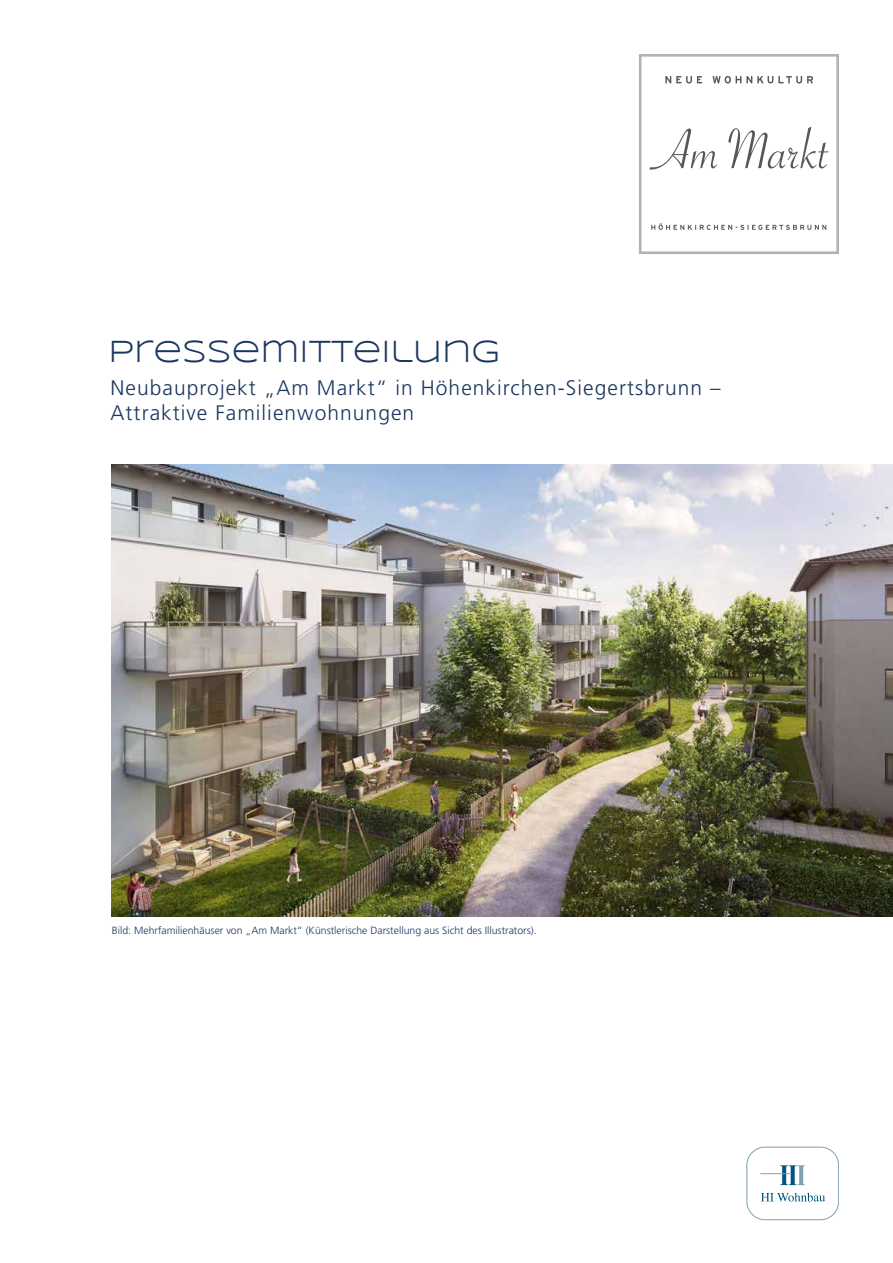
<style>
.page{position:relative;width:893px;height:1263px;background:#fff}
.page>*{position:absolute;margin:0;border:0;box-sizing:border-box;transform-origin:0 0}
.t1{font:31.5px "Syncopate";color:#1b365f}
.t2{font:300 21px/25.5px "Frutiger";letter-spacing:.05em;color:#1b365f}
.t3{font:300 10.5px "Frutiger";color:#1b365f}
</style>
<div class="page">
<img style="left:112px;top:465px;width:781px;height:451px">
<div style="left:746px;top:1147px;width:93px;height:73px;border:1px solid #80a1b2;border-radius:18px"></div>
<svg style="left:761px;top:1193px;width:64px;height:8px"></svg>
<svg style="left:780px;top:1165px;width:25px;height:20px"></svg>
<hr style="left:760px;top:1173px;width:30px;height:1px;background:#80a1b2">
<div style="left:639px;top:54px;width:200px;height:200px;border:3px solid #b3b2b2"></div>
<svg style="left:651px;top:223px;width:175px;height:7px"></svg>
<svg style="left:649px;top:129px;width:68px;height:41px"></svg>
<svg style="left:728px;top:127px;width:100px;height:42px"></svg>
<svg style="left:665px;top:76px;width:148px;height:7px"></svg>
<h1 class="t1" style="left:108px;top:333px;width:393px">PRESSEMITTEILUNG</h1>
<h2 class="t2" style="left:111px;top:374px;width:612px">Neubauprojekt „Am Markt“ in Höhenkirchen-Siegertsbrunn –<br>Attraktive Familienwohnungen</h2>
<p class="t3" style="left:112px;top:924px;width:426px">Bild: Mehrfamilienhäuser von „Am Markt“ (Künstlerische Darstellung aus Sicht des Illustrators).</p>
</div>
